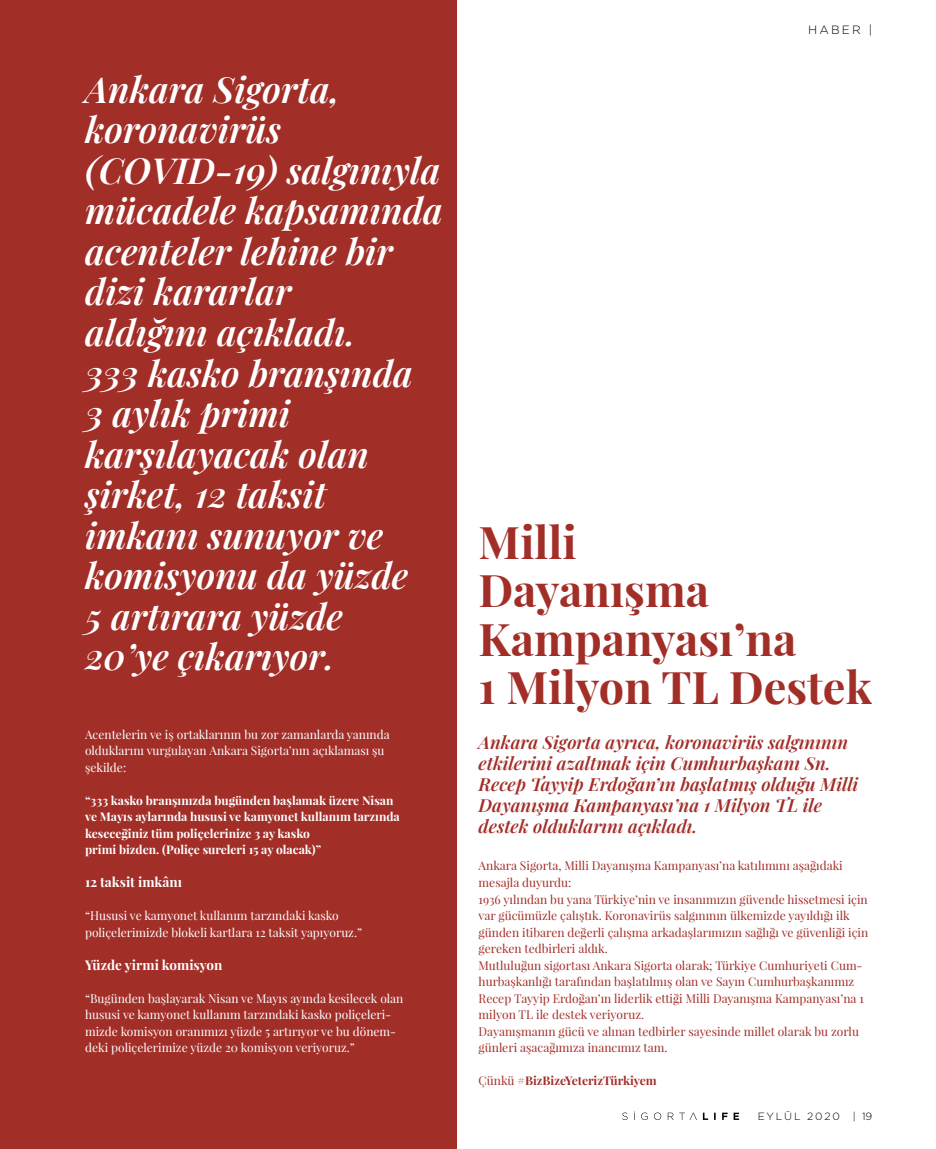
<style>
.page{position:relative;width:936px;height:1149px;background:#fff}
.page>*{position:absolute;margin:0;border:0;box-sizing:border-box;transform-origin:0 0}
.t1{font:700 45px/48px "Playfair Display";color:#a22e28}
.t2{font:italic 600 36px/40.5px "Playfair Display";color:#fff}
.t3{font:italic 600 18px/21px "Playfair Display";color:#a22e28}
.t4{font:700 13.5px "Playfair Display";color:#fff}
.t5{font:12px/16.5px "Playfair Display";color:#a22e28}
.t6{font:12px/16.5px "Playfair Display";color:#fff}
.t7{font:700 12px/16.5px "Playfair Display";color:#fff}
.t8{font:700 12px "Playfair Display";color:#a22e28}
.t9{font:300 12px "Gotham";letter-spacing:.18em;color:#000}
.t10{font:300 10.5px "Gotham";letter-spacing:.17em;color:#000}
.s1{font-weight:400}
</style>
<div class="page">
<div style="left:0;top:0;width:457px;height:1148px;background:#a22e28"></div>
<svg style="left:622px;top:1112px;width:5px;height:7px"></svg>
<svg style="left:641px;top:1112px;width:6px;height:7px"></svg>
<svg style="left:654px;top:1112px;width:7px;height:7px"></svg>
<svg style="left:667px;top:1112px;width:6px;height:7px"></svg>
<svg style="left:679px;top:1112px;width:17px;height:7px"></svg>
<svg style="left:702px;top:1112px;width:6px;height:7px"></svg>
<svg style="left:722px;top:1112px;width:5px;height:7px"></svg>
<svg style="left:733px;top:1112px;width:6px;height:7px"></svg>
<p class="t2" style="left:85px;top:66px;width:359px">Ankara Sigorta, koronavirüs (COVID-19) salgınıyla mücadele kapsamında acenteler lehine bir dizi kararlar<br>aldığını açıkladı.<br>333 kasko branşında<br>3 aylık primi karşılayacak olan şirket, 12 taksit imkanı sunuyor ve komisyonu da yüzde<br>5 artırara yüzde<br>20’ye çıkarıyor.</p>
<p class="t6" style="left:85px;top:725px;width:306px">Acentelerin ve iş ortaklarının bu zor zamanlarda yanında olduklarını vurgulayan Ankara Sigorta’nın açıklaması şu şekilde:</p>
<p class="t7" style="left:85px;top:791px;width:316px">“333 kasko branşınızda bugünden başlamak üzere Nisan ve Mayıs aylarında hususi ve kamyonet kullanım tarzında keseceğiniz tüm poliçelerinize 3 ay kasko<br>primi bizden. (Poliçe sureleri 15 ay olacak)”</p>
<p class="t4" style="left:85px;top:873px;width:98px">12 taksit imkânı</p>
<p class="t6" style="left:85px;top:907px;width:278px">“Hususi ve kamyonet kullanım tarzındaki kasko poliçelerimizde blokeli kartlara 12 taksit yapıyoruz.”</p>
<p class="t4" style="left:85px;top:955px;width:139px">Yüzde yirmi komisyon</p>
<p class="t6" style="left:85px;top:989px;width:320px">“Bugünden başlayarak Nisan ve Mayıs ayında kesilecek olan hususi ve kamyonet kullanım tarzındaki kasko poliçeleri&shy;mizde komisyon oranımızı yüzde 5 artırıyor ve bu dönem&shy;deki poliçelerimize yüzde 20 komisyon veriyoruz.”</p>
<p class="t9" style="left:808px;top:23px;width:65px">HABER |</p>
<h1 class="t1" style="left:478px;top:518px;width:395px">Milli<br>Dayanışma<br>Kampanyası’na<br>1 Milyon TL Destek</h1>
<h3 class="t3" style="left:478px;top:730px;width:381px">Ankara Sigorta ayrıca, koronavirüs salgınının etkilerini azaltmak için Cumhurbaşkanı Sn.<br>Recep Tayyip Erdoğan’ın başlatmış olduğu Milli Dayanışma Kampanyası’na 1 Milyon TL ile destek olduklarını açıkladı.</h3>
<p class="t5" style="left:478px;top:857px;width:391px">Ankara Sigorta, Milli Dayanışma Kampanyası’na katılımını aşağıdaki mesajla duyurdu:<br>1936 yılından bu yana Türkiye’nin ve insanımızın güvende hissetmesi için var gücümüzle çalıştık. Koronavirüs salgınının ülkemizde yayıldığı ilk günden itibaren değerli çalışma arkadaşlarımızın sağlığı ve güvenliği için gereken tedbirleri aldık.<br>Mutluluğun sigortası Ankara Sigorta olarak; Türkiye Cumhuriyeti Cum&shy;hurbaşkanlığı tarafından başlatılmış olan ve Sayın Cumhurbaşkanımız Recep Tayyip Erdoğan’ın liderlik ettiği Milli Dayanışma Kampanyası’na 1 milyon TL ile destek veriyoruz.<br>Dayanışmanın gücü ve alınan tedbirler sayesinde millet olarak bu zorlu günleri aşacağımıza inancımız tam.</p>
<p class="t8" style="left:478px;top:1072px;width:180px"><span class="s1">Çünkü</span> #BizBizeYeterizTürkiyem</p>
<p class="t10" style="left:757px;top:1110px;width:116px">EYLÜL 2020 | 19</p>
</div>
